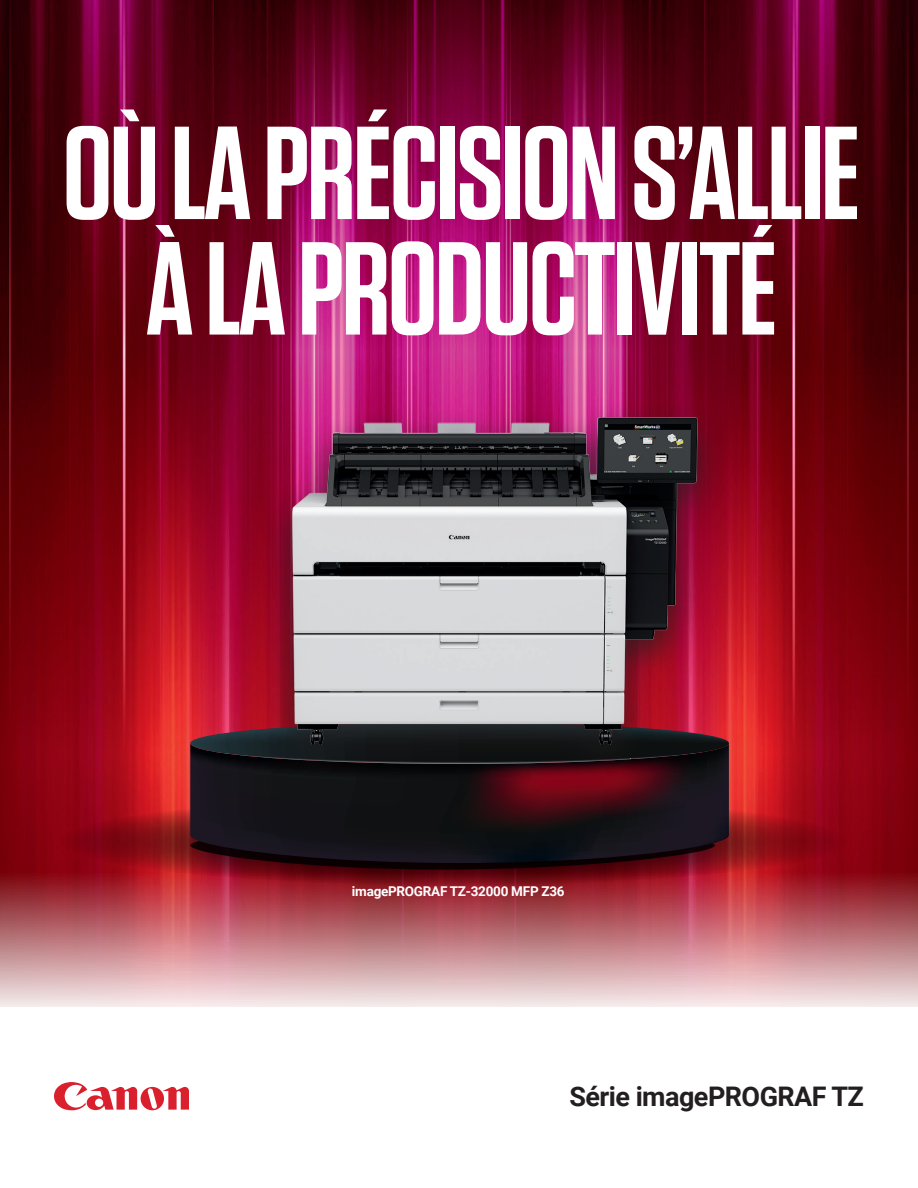
<style>
.page{position:relative;width:918px;height:1188px;background:#fff}
.page>*{position:absolute;margin:0;border:0;box-sizing:border-box;transform-origin:0 0}
.t1{font:600 132px/115.5px "Tungsten";letter-spacing:-.02em;color:#fff;text-align:center}
.t2{font:700 27px "Roboto";letter-spacing:-.02em;color:#231f20}
.t3{font:700 13.5px "Roboto";letter-spacing:-.02em;color:#fff}
</style>
<div class="page">
<img style="left:0;top:0;width:918px;height:861px">
<svg style="left:0;top:861px;width:918px;height:146px;background:#c57b82"></svg>
<svg style="left:59px;top:797px;width:789px;height:89px;background:#880d17"></svg>
<svg style="left:54px;top:1082px;width:135px;height:28px"></svg>
<svg style="left:190px;top:863px;width:525px;height:7px;background:#3f030a"></svg>
<svg style="left:190px;top:764px;width:539px;height:99px;background:#1e1017"></svg>
<svg style="left:190px;top:723px;width:539px;height:41px;background:#49212c"></svg>
<div style="left:262px;top:402px;width:465px;height:384px;background:#231f20;opacity:.75"></div>
<img style="left:292px;top:418px;width:406px;height:326px">
<p class="t1" style="left:63px;top:118px;width:799px">OÙ LA PRÉCISION S’ALLIE<br>À LA PRODUCTIVITÉ</p>
<p class="t3" style="left:352px;top:881px;width:214px">imagePROGRAF TZ-32000 MFP Z36</p>
<p class="t2" style="left:569px;top:1078px;width:296px">Série imagePROGRAF TZ</p>
</div>
